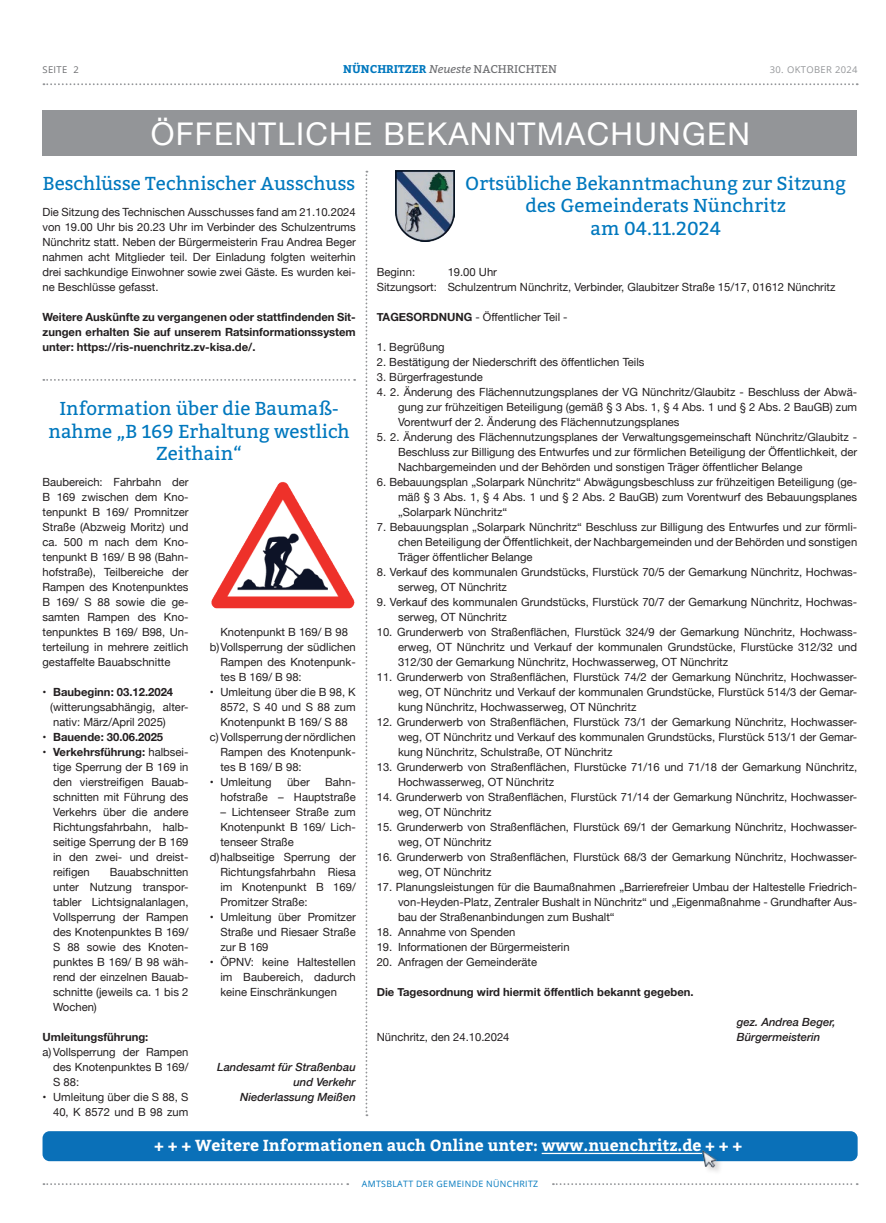
<style>
.page{position:relative;width:886px;height:1223px;background:#fff}
.page>*{position:absolute;margin:0;border:0;box-sizing:border-box;transform-origin:0 0}
.t1{font:31.25px "Helvetica Neue";letter-spacing:.04em;color:#fff}
.t2{font:18.75px/22.5px "Bitter";color:#0078be;text-align:center}
.t3{font:700 16px "Bitter";color:#fff}
.t4{font:11.25px/15px "Helvetica Neue";color:#231f20;text-align:justify}
.t5{font:700 11.25px/15px "Helvetica Neue";color:#231f20;text-align:justify}
.t6{font:italic 500 11.25px/15px "Helvetica Neue";color:#231f20;text-align:right}
.t7{font:700 11.25px "Bitter";color:#0078be}
.t8{font:9.38px "Open Sans";letter-spacing:.04em;color:#939598}
.t9{font:9.38px "Open Sans";letter-spacing:.04em;color:#6c6d70}
.t10{font:8.75px "Open Sans";letter-spacing:.04em;color:#0078be}
.s1{font-weight:400;font-style:italic;color:#6c6d70}
.s2{font-weight:400;color:#6c6d70}
.s3{font-weight:700}
.s4{font-weight:400}
</style>
<div class="page">
<svg style="left:43px;top:83px;width:815px;height:2px"></svg>
<svg style="left:43px;top:1183px;width:305px;height:2px"></svg>
<svg style="left:553px;top:1183px;width:305px;height:2px"></svg>
<div style="left:42px;top:111px;width:815px;height:45px;background:#939598"></div>
<svg style="left:365px;top:171px;width:2px;height:945px"></svg>
<img style="left:395px;top:170px;width:59px;height:71px">
<svg style="left:43px;top:379px;width:312px;height:2px"></svg>
<div style="left:43px;top:1131px;width:814px;height:30px;background:#0a70b8;border-radius:7px"></div>
<img style="left:692px;top:1150px;width:35px;height:21px">
<hr style="left:542px;top:1152px;width:160px;height:2px;background:#fff">
<img style="left:211px;top:482px;width:144px;height:127px">
<p class="t9" style="left:43px;top:63px;width:38px">SEITE 2</p>
<p class="t7" style="left:343px;top:61px;width:215px">NÜNCHRITZER <span class="s1">Neueste</span> <span class="s2">NACHRICHTEN</span></p>
<p class="t8" style="left:770px;top:63px;width:89px">30. OKTOBER 2024</p>
<h1 class="t1" style="left:151px;top:111px;width:601px">ÖFFENTLICHE BEKANNTMACHUNGEN</h1>
<h2 class="t2" style="left:465px;top:171px;width:382px">Ortsübliche Bekanntmachung zur Sitzung des Gemeinderats Nünchritz<br>am 04.11.2024</h2>
<p class="t4" style="left:377px;top:265px;width:40px">Beginn:</p>
<h2 class="t2" style="left:43px;top:171px;width:314px">Beschlüsse Technischer Ausschuss</h2>
<p class="t4" style="left:43px;top:205px;width:315px">Die Sitzung des Technischen Ausschusses fand am 21.10.2024 von 19.00 Uhr bis 20.23 Uhr im Verbinder des Schulzentrums Nünchritz statt. Neben der Bürgermeisterin Frau Andrea Beger nahmen acht Mitglieder teil. Der Einladung folgten weiterhin drei sachkundige Einwohner sowie zwei Gäste. Es wurden kei&shy;ne Beschlüsse gefasst.</p>
<p class="t5" style="left:43px;top:309px;width:315px">Weitere Auskünfte zu vergangenen oder stattfindenden Sit&shy;zungen erhalten Sie auf unserem Ratsinformationssystem unter: https://ris-nuenchritz.zv-kisa.de/.</p>
<p class="t4" style="left:377px;top:265px;width:460px;text-indent:71px">19.00 Uhr<br>Sitzungsort: Schulzentrum Nünchritz, Verbinder, Glaubitzer Straße 15/17, 01612 Nünchritz</p>
<p class="t4" style="left:377px;top:310px;width:192px"><span class="s3">TAGESORDNUNG</span> - Öffentlicher Teil -</p>
<p class="t4" style="left:377px;top:340px;width:69px">1. Begrüßung</p>
<p class="t4" style="left:377px;top:355px;width:269px">2. Bestätigung der Niederschrift des öffentlichen Teils</p>
<p class="t4" style="left:377px;top:370px;width:108px">3. Bürgerfragestunde</p>
<p class="t4" style="left:398px;top:385px;width:461px;text-indent:-21px">4. 2. Änderung des Flächennutzungsplanes der VG Nünchritz/Glaubitz - Beschluss der Abwä&shy;gung zur frühzeitigen Beteiligung (gemäß § 3 Abs. 1, § 4 Abs. 1 und § 2 Abs. 2 BauGB) zum Vorentwurf der 2. Änderung des Flächennutzungsplanes</p>
<p class="t4" style="left:398px;top:430px;width:461px;text-indent:-21px">5. 2. Änderung des Flächennutzungsplanes der Verwaltungsgemeinschaft Nünchritz/Glaubitz - Beschluss zur Billigung des Entwurfes und zur förmlichen Beteiligung der Öffentlichkeit, der Nachbargemeinden und der Behörden und sonstigen Träger öffentlicher Belange</p>
<p class="t4" style="left:398px;top:475px;width:461px;text-indent:-21px">6. Bebauungsplan „Solarpark Nünchritz“ Abwägungsbeschluss zur frühzeitigen Beteiligung (ge&shy;mäß § 3 Abs. 1, § 4 Abs. 1 und § 2 Abs. 2 BauGB) zum Vorentwurf des Bebauungsplanes „Solarpark Nünchritz“</p>
<p class="t4" style="left:398px;top:520px;width:461px;text-indent:-21px">7. Bebauungsplan „Solarpark Nünchritz“ Beschluss zur Billigung des Entwurfes und zur förmli&shy;chen Beteiligung der Öffentlichkeit, der Nachbargemeinden und der Behörden und sonstigen Träger öffentlicher Belange</p>
<p class="t4" style="left:398px;top:565px;width:461px;text-indent:-21px">8. Verkauf des kommunalen Grundstücks, Flurstück 70/5 der Gemarkung Nünchritz, Hochwas&shy;serweg, OT Nünchritz</p>
<p class="t4" style="left:398px;top:595px;width:461px;text-indent:-21px">9. Verkauf des kommunalen Grundstücks, Flurstück 70/7 der Gemarkung Nünchritz, Hochwas&shy;serweg, OT Nünchritz</p>
<p class="t4" style="left:398px;top:625px;width:461px;text-indent:-21px">10. Grunderwerb von Straßenflächen, Flurstück 324/9 der Gemarkung Nünchritz, Hochwass&shy;erweg, OT Nünchritz und Verkauf der kommunalen Grundstücke, Flurstücke 312/32 und 312/30 der Gemarkung Nünchritz, Hochwasserweg, OT Nünchritz</p>
<p class="t4" style="left:398px;top:670px;width:461px;text-indent:-21px">11. Grunderwerb von Straßenflächen, Flurstück 74/2 der Gemarkung Nünchritz, Hochwasser&shy;weg, OT Nünchritz und Verkauf der kommunalen Grundstücke, Flurstück 514/3 der Gemar&shy;kung Nünchritz, Hochwasserweg, OT Nünchritz</p>
<p class="t4" style="left:398px;top:715px;width:461px;text-indent:-21px">12. Grunderwerb von Straßenflächen, Flurstück 73/1 der Gemarkung Nünchritz, Hochwasser&shy;weg, OT Nünchritz und Verkauf des kommunalen Grundstücks, Flurstück 513/1 der Gemar&shy;kung Nünchritz, Schulstraße, OT Nünchritz</p>
<p class="t4" style="left:398px;top:760px;width:461px;text-indent:-21px">13. Grunderwerb von Straßenflächen, Flurstücke 71/16 und 71/18 der Gemarkung Nünchritz,<br>Hochwasserweg, OT Nünchritz</p>
<p class="t4" style="left:398px;top:790px;width:461px;text-indent:-21px">14. Grunderwerb von Straßenflächen, Flurstück 71/14 der Gemarkung Nünchritz, Hochwasser&shy;weg, OT Nünchritz</p>
<p class="t4" style="left:398px;top:820px;width:461px;text-indent:-21px">15. Grunderwerb von Straßenflächen, Flurstück 69/1 der Gemarkung Nünchritz, Hochwasser&shy;weg, OT Nünchritz</p>
<p class="t4" style="left:398px;top:850px;width:461px;text-indent:-21px">16. Grunderwerb von Straßenflächen, Flurstück 68/3 der Gemarkung Nünchritz, Hochwasser&shy;weg, OT Nünchritz</p>
<p class="t4" style="left:398px;top:880px;width:461px;text-indent:-21px">17. Planungsleistungen für die Baumaßnahmen „Barrierefreier Umbau der Haltestelle Friedrich&shy;von-Heyden-Platz, Zentraler Bushalt in Nünchritz“ und „Eigenmaßnahme - Grundhafter Aus&shy;bau der Straßenanbindungen zum Bushalt“</p>
<p class="t4" style="left:377px;top:925px;width:140px">18. Annahme von Spenden</p>
<p class="t4" style="left:377px;top:940px;width:194px">19. Informationen der Bürgermeisterin</p>
<p class="t4" style="left:377px;top:955px;width:162px">20. Anfragen der Gemeinderäte</p>
<p class="t5" style="left:377px;top:984px;width:318px">Die Tagesordnung wird hiermit öffentlich bekannt gegeben.</p>
<p class="t6" style="left:737px;top:1013px;width:100px">gez. Andrea Beger,</p>
<p class="t4" style="left:377px;top:1030px;width:134px">Nünchritz, den 24.10.2024</p>
<p class="t6" style="left:737px;top:1028px;width:85px">Bürgermeisterin</p>
<h2 class="t2" style="left:49px;top:397px;width:303px">Information über die Baumaß&shy;nahme „B 169 Erhaltung westlich<br>Zeithain“</h2>
<p class="t4" style="left:43px;top:475px;width:148px">Baubereich: Fahrbahn der B 169 zwischen dem Kno&shy;tenpunkt B 169/ Promnitzer Straße (Abzweig Moritz) und ca. 500 m nach dem Kno&shy;tenpunkt B 169/ B 98 (Bahn&shy;hofstraße), Teilbereiche der Rampen des Knotenpunktes B 169/ S 88 sowie die ge&shy;samten Rampen des Kno&shy;tenpunktes B 169/ B98, Un&shy;terteilung in mehrere zeitlich gestaffelte Bauabschnitte</p>
<p class="t5" style="left:43px;top:684px;width:132px">• Baubeginn: 03.12.2024</p>
<p class="t4" style="left:50px;top:700px;width:140px">(witterungsabhängig, alter&shy;nativ: März/April 2025)</p>
<p class="t5" style="left:43px;top:729px;width:122px"><span class="s4">•</span> Bauende: 30.06.2025</p>
<p class="t4" style="left:53px;top:745px;width:137px;text-indent:-11px">• <span class="s3">Verkehrsführung:</span> halbsei&shy;tige Sperrung der B 169 in den vierstreifigen Bauab&shy;schnitten mit Führung des Verkehrs über die andere Richtungsfahrbahn, halb&shy;seitige Sperrung der B 169 in den zwei- und dreist&shy;reifigen</p>
<p class="t4" style="left:220px;top:625px;width:129px">Knotenpunkt B 169/ B 98</p>
<p class="t4" style="left:210px;top:640px;width:147px">b)Vollsperrung der südlichen</p>
<p class="t4" style="left:220px;top:655px;width:137px">Rampen des Knotenpunk-</p>
<p class="t4" style="left:220px;top:670px;width:83px">tes B 169/ B 98:</p>
<p class="t4" style="left:210px;top:685px;width:147px">• Umleitung über die B 98, K</p>
<p class="t4" style="left:220px;top:700px;width:137px">8572, S 40 und S 88 zum</p>
<p class="t4" style="left:220px;top:715px;width:129px">Knotenpunkt B 169/ S 88</p>
<p class="t4" style="left:210px;top:730px;width:147px">c)Vollsperrung der nördlichen</p>
<p class="t4" style="left:220px;top:745px;width:137px">Rampen des Knotenpunk-</p>
<p class="t4" style="left:220px;top:760px;width:83px">tes B 169/ B 98:</p>
<p class="t4" style="left:210px;top:775px;width:63px">• Umleitung</p>
<p class="t4" style="left:287px;top:775px;width:24px">über</p>
<p class="t4" style="left:220px;top:775px;width:137px;text-align:right">Bahn-<br>hofstraße – Hauptstraße</p>
<p class="t4" style="left:220px;top:805px;width:137px">– Lichtenseer Straße zum</p>
<p class="t4" style="left:220px;top:820px;width:137px">Knotenpunkt B 169/ Lich-</p>
<p class="t4" style="left:220px;top:835px;width:75px">tenseer Straße</p>
<p class="t4" style="left:210px;top:850px;width:147px">d)halbseitige Sperrung der</p>
<p class="t4" style="left:220px;top:865px;width:137px">Richtungsfahrbahn Riesa</p>
<p class="t4" style="left:220px;top:880px;width:137px">im Knotenpunkt B 169/</p>
<p class="t4" style="left:220px;top:895px;width:89px">Promitzer Straße:</p>
<p class="t4" style="left:220px;top:910px;width:137px;text-indent:-11px">• Umleitung über Promitzer Straße und Riesaer Straße zur B 169</p>
<p class="t4" style="left:220px;top:955px;width:137px;text-indent:-11px">• ÖPNV: keine Haltestellen im Baubereich, dadurch keine Einschränkungen</p>
<p class="t4" style="left:53px;top:865px;width:137px;text-indent:57px">Bauabschnitten unter Nutzung transpor&shy;tabler Lichtsignalanlagen, Vollsperrung der Rampen des Knotenpunktes B 169/ S 88 sowie des Knoten&shy;punktes B 169/ B 98 wäh&shy;rend der einzelnen Bauab&shy;schnitte (jeweils ca. 1 bis 2<br>Wochen)</p>
<p class="t5" style="left:43px;top:1029px;width:107px">Umleitungsführung:</p>
<p class="t4" style="left:53px;top:1045px;width:137px;text-indent:-11px">a)Vollsperrung der Rampen des Knotenpunktes B 169/ S 88:</p>
<p class="t4" style="left:43px;top:1090px;width:147px;text-align:right">• Umleitung über die S 88, S<br>40, K 8572 und B 98 zum</p>
<p class="t6" style="left:217px;top:1058px;width:140px">Landesamt für Straßenbau und Verkehr<br>Niederlassung Meißen</p>
<h3 class="t3" style="left:154px;top:1133px;width:590px">+ + + Weitere Informationen auch Online unter: www.nuenchritz.de + + +</h3>
<p class="t10" style="left:362px;top:1177px;width:178px">AMTSBLATT DER GEMEINDE NÜNCHRITZ</p>
</div>
